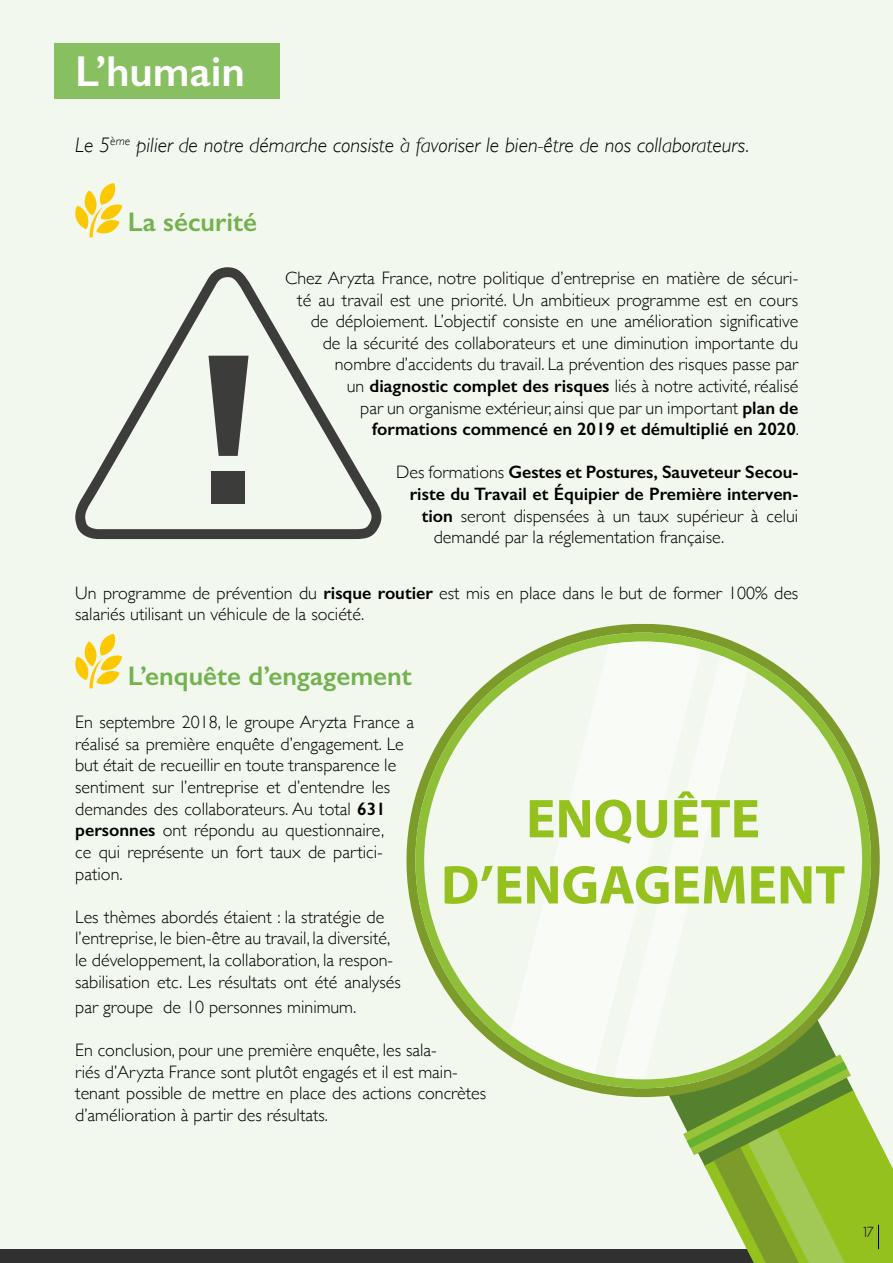
<style>
.page{position:relative;width:893px;height:1263px;background:#f2f8ee}
.page>*{position:absolute;margin:0;border:0;box-sizing:border-box;transform-origin:0 0}
.t1{font:700 55.2px/66.2px "Myriad Pro";color:#95c11f;text-align:center}
.t2{font:600 43.35px "Gill Sans";color:#fff}
.t3{font:600 27px "Gill Sans";color:#73b24e}
.t4{font:italic 300 21px "Gill Sans";color:#000}
.t5{font:300 18px/21.6px "Gill Sans";color:#000}
.t6{font:600 18px "Gill Sans";color:#000}
.t7{font:300 13.05px "Comfortaa";color:#1c1c1c}
.s1{font-weight:600}
.s2{font-weight:300}
</style>
<div class="page">
<div style="left:0;top:1249px;width:893px;height:14px;background:#303030"></div>
<div style="left:54px;top:43px;width:225px;height:56px;background:#87bf61"></div>
<svg style="left:75px;top:183px;width:47px;height:54px"></svg>
<svg style="left:75px;top:634px;width:47px;height:54px"></svg>
<svg style="left:578px;top:624px;width:131px;height:473px;fill:#7d9b2a"></svg>
<svg style="left:406px;top:633px;width:474px;height:455px"></svg>
<svg style="left:510px;top:642px;width:192px;height:432px"></svg>
<svg style="left:614px;top:656px;width:134px;height:423px"></svg>
<svg style="left:666px;top:1013px;width:227px;height:250px"></svg>
<svg style="left:75px;top:267px;width:307px;height:272px"></svg>
<svg style="left:208px;top:356px;width:41px;height:100px"></svg>
<div style="left:211px;top:471px;width:34px;height:33px;background:#3c3c3b"></div>
<h2 class="t2" style="left:75px;top:45px;width:171px">L’humain</h2>
<p class="t4" style="left:75px;top:133px;width:675px">Le 5<sup>ème</sup> pilier de notre démarche consiste à favoriser le bien-être de nos collaborateurs.</p>
<h3 class="t3" style="left:128px;top:206px;width:131px">La sécurité</h3>
<p class="t5" style="left:285px;top:266px;width:515px;text-align:right">Chez Aryzta France, notre politique d’entreprise en matière de sécuri&shy;té au travail est une priorité. Un ambitieux programme est en cours de déploiement. L’objectif consiste en une amélioration significative<br>de la sécurité des collaborateurs et une diminution importante du nombre d’accidents du travail. La prévention des risques passe par<br>un <span class="s1">diagnostic complet des risques</span> liés à notre activité, réalisé<br>par un organisme extérieur, ainsi que par un important <span class="s1">plan de formations commencé en 2019 et démultiplié en 2020</span>.</p>
<p class="t6" style="left:396px;top:461px;width:404px"><span class="s2">Des formations</span> Gestes et Postures, Sauveteur Secou-</p>
<p class="t6" style="left:410px;top:483px;width:390px">riste du Travail et Équipier de Première interven-</p>
<p class="t5" style="left:422px;top:504px;width:378px"><span class="s1">tion</span> seront dispensées à un taux supérieur à celui</p>
<p class="t5" style="left:434px;top:526px;width:292px">demandé par la réglementation française.</p>
<p class="t5" style="left:75px;top:581px;width:725px">Un programme de prévention du <span class="s1">risque routier</span> est mis en place dans le but de former 100% des salariés utilisant un véhicule de la société.</p>
<h3 class="t3" style="left:128px;top:660px;width:285px">L’enquête d’engagement</h3>
<p class="t5" style="left:75px;top:711px;width:341px">En septembre 2018, le groupe Aryzta France a réalisé sa première enquête d’engagement. Le but était de recueillir en toute transparence le sentiment sur l’entreprise et d’entendre les demandes des collaborateurs. Au total <span class="s1">631 personnes</span> ont répondu au questionnaire,<br>ce qui représente un fort taux de partici&shy;pation.</p>
<p class="t5" style="left:75px;top:905px;width:327px">Les thèmes abordés étaient : la stratégie de l’entreprise, le bien-être au travail, la diversité, le développement, la collaboration, la respon&shy;sabilisation etc. Les résultats ont été analysés</p>
<p class="t5" style="left:75px;top:995px;width:282px">par groupe de 10 personnes minimum.</p>
<p class="t5" style="left:75px;top:1038px;width:413px">En conclusion, pour une première enquête, les sala-<br>riés d’Aryzta France sont plutôt engagés et il est main&shy;tenant possible de mettre en place des actions concrètes d’amélioration à partir des résultats.</p>
<h1 class="t1" style="left:441px;top:784px;width:406px">ENQUÊTE<br>D’ENGAGEMENT</h1>
<p class="t7" style="left:863px;top:1224px;width:12px">17</p>
</div>
